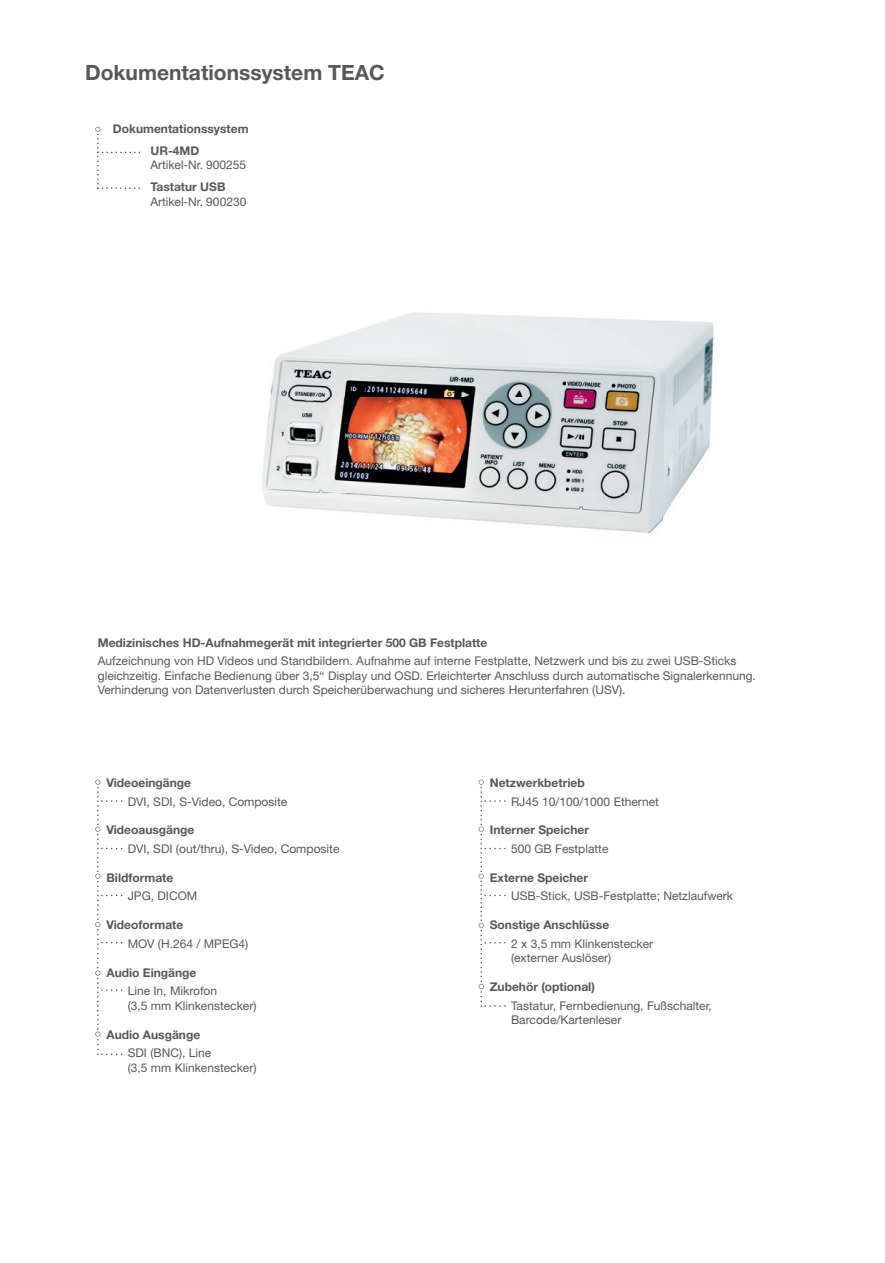
<style>
.page{position:relative;width:885px;height:1263px;background:#fff}
.page>*{position:absolute;margin:0;border:0;box-sizing:border-box;transform-origin:0 0}
.t1{font:700 21px "Helvetica Neue LT";color:#57585a}
.t2{font:12px/14.4px "Helvetica Neue LT";color:#57585a}
.t3{font:700 12px/22px "Helvetica Neue LT";color:#57585a}
</style>
<div class="page">
<img style="left:262px;top:312px;width:452px;height:222px">
<svg style="left:95px;top:127px;width:45px;height:62px"></svg>
<svg style="left:95px;top:780px;width:27px;height:275px"></svg>
<svg style="left:478px;top:780px;width:27px;height:227px"></svg>
<h1 class="t1" style="left:85px;top:60px;width:301px">Dokumentationssystem TEAC</h1>
<p class="t3" style="left:150px;top:117px;width:100px;text-indent:-38px">Dokumentationssystem<br>UR-4MD</p>
<p class="t2" style="left:150px;top:158px;width:97px">Artikel-Nr. 900255</p>
<p class="t3" style="left:150px;top:176px;width:76px">Tastatur USB</p>
<p class="t2" style="left:150px;top:194px;width:97px">Artikel-Nr. 900230</p>
<p class="t3" style="left:98px;top:631px;width:391px">Medizinisches HD-Aufnahmegerät mit integrierter 500 GB Festplatte</p>
<p class="t2" style="left:98px;top:653px;width:659px">Aufzeichnung von HD Videos und Standbildern. Aufnahme auf interne Festplatte, Netzwerk und bis zu zwei USB-Sticks gleichzeitig. Einfache Bedienung über 3,5“ Display und OSD. Erleichterter Anschluss durch automatische Signalerkennung.<br>Verhinderung von Datenverlusten durch Speicherüberwachung und sicheres Herunterfahren (USV).</p>
<p class="t3" style="left:106px;top:771px;width:86px">Videoeingänge</p>
<p class="t2" style="left:128px;top:794px;width:161px">DVI, SDI, S-Video, Composite</p>
<p class="t3" style="left:106px;top:819px;width:89px">Videoausgänge</p>
<p class="t2" style="left:128px;top:841px;width:213px">DVI, SDI (out/thru), S-Video, Composite</p>
<p class="t3" style="left:106px;top:866px;width:68px">Bildformate</p>
<p class="t2" style="left:128px;top:889px;width:71px">JPG, DICOM</p>
<p class="t3" style="left:106px;top:914px;width:78px">Videoformate</p>
<p class="t2" style="left:128px;top:936px;width:122px">MOV (H.264 / MPEG4)</p>
<p class="t3" style="left:106px;top:961px;width:91px">Audio Eingänge</p>
<p class="t2" style="left:128px;top:984px;width:130px">Line In, Mikrofon<br>(3,5 mm Klinkenstecker)</p>
<p class="t3" style="left:106px;top:1023px;width:95px">Audio Ausgänge</p>
<p class="t2" style="left:128px;top:1045px;width:130px">SDI (BNC), Line<br>(3,5 mm Klinkenstecker)</p>
<p class="t3" style="left:489px;top:771px;width:96px">Netzwerkbetrieb</p>
<p class="t2" style="left:511px;top:794px;width:149px">RJ45 10/100/1000 Ethernet</p>
<p class="t3" style="left:489px;top:819px;width:101px">Interner Speicher</p>
<p class="t2" style="left:511px;top:841px;width:99px">500 GB Festplatte</p>
<p class="t3" style="left:489px;top:866px;width:100px">Externe Speicher</p>
<p class="t2" style="left:511px;top:889px;width:223px">USB-Stick, USB-Festplatte; Netzlaufwerk</p>
<p class="t3" style="left:489px;top:914px;width:121px">Sonstige Anschlüsse</p>
<p class="t2" style="left:511px;top:936px;width:144px">2 x 3,5 mm Klinkenstecker (externer Auslöser)</p>
<p class="t3" style="left:489px;top:975px;width:107px">Zubehör (optional)</p>
<p class="t2" style="left:511px;top:998px;width:202px">Tastatur, Fernbedienung, Fußschalter,<br>Barcode/Kartenleser</p>
</div>
